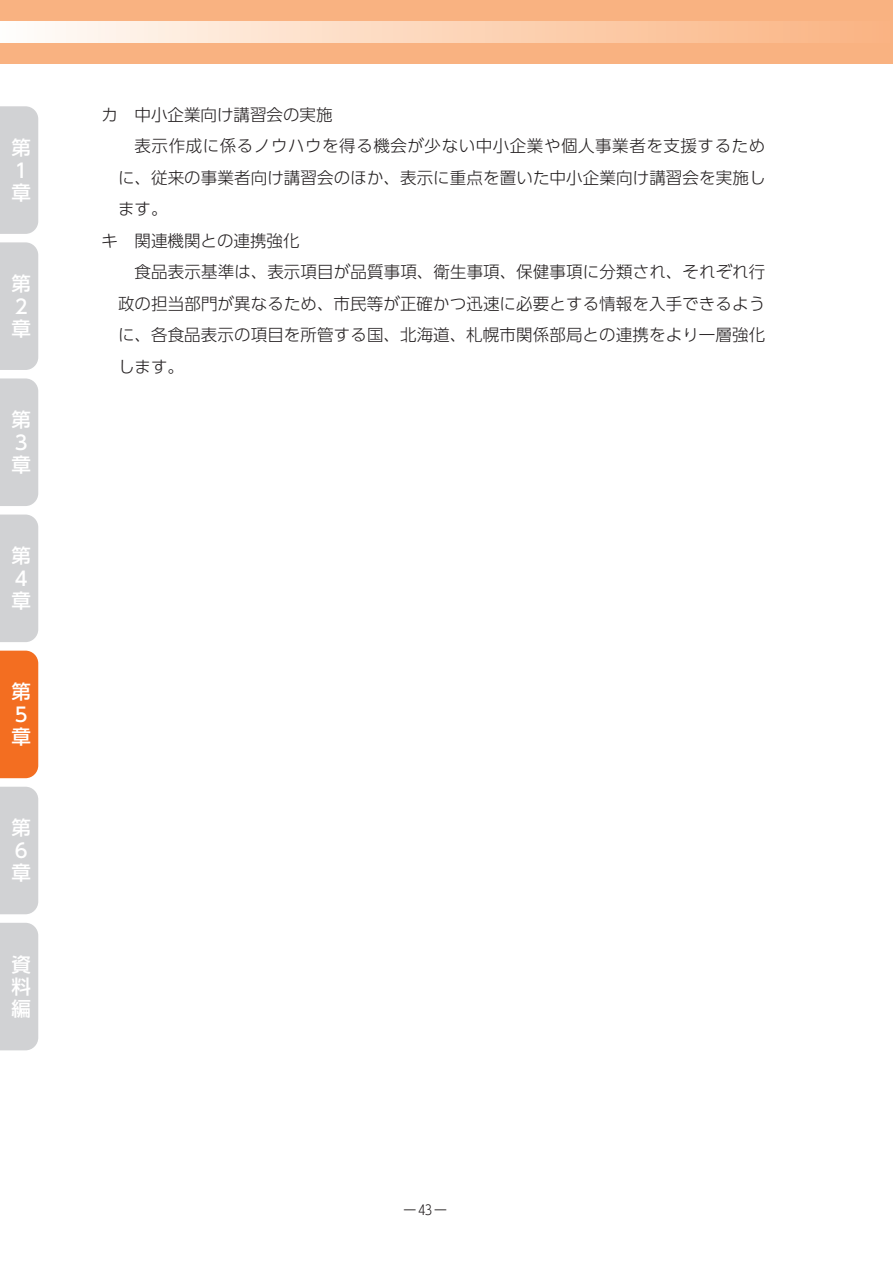
<style>
.page{position:relative;width:893px;height:1263px;background:#fff}
.page>*{position:absolute;margin:0;border:0;box-sizing:border-box;transform-origin:0 0}
.t1{font:500 19.5px/22.4px "UD Shin Go Pro";color:#fff}
.t2{font:300 16.5px "UD Shin Go Pro";letter-spacing:.005em;color:#231f20}
.t3{font:300 16.5px "UD Shin Go Pro";letter-spacing:.035em;color:#231f20}
.t4{font:300 13.5px "UD Shin Go Pro";color:#231f20}
</style>
<div class="page">
<div style="left:0;top:0;width:893px;height:64px;background:#f9b281"></div>
<div style="left:0;top:106px;width:38px;height:128px;background:#d1d2d4"></div>
<div style="left:0;top:242px;width:38px;height:128px;background:#d1d2d4"></div>
<div style="left:0;top:378px;width:38px;height:128px;background:#d1d2d4"></div>
<div style="left:0;top:514px;width:38px;height:128px;background:#d1d2d4"></div>
<div style="left:0;top:651px;width:38px;height:127px;background:#f36e21"></div>
<div style="left:0;top:787px;width:38px;height:127px;background:#d1d2d4"></div>
<div style="left:0;top:21px;width:893px;height:22px;background:linear-gradient(to right,#fffcf8,#fab27f)"></div>
<svg style="left:892px;top:21px;width:1px;height:22px"></svg>
<div style="left:0;top:923px;width:38px;height:127px;background:#d1d2d4"></div>
<p class="t1" style="left:12px;top:136px;width:20px">第<br>1章</p>
<p class="t1" style="left:12px;top:272px;width:20px">第<br>2章</p>
<p class="t1" style="left:12px;top:408px;width:20px">第<br>3章</p>
<p class="t1" style="left:12px;top:544px;width:20px">第<br>4章</p>
<p class="t1" style="left:12px;top:680px;width:20px">第<br>5章</p>
<p class="t1" style="left:12px;top:816px;width:20px">第<br>6章</p>
<p class="t1" style="left:12px;top:952px;width:20px;text-align:justify">資料編</p>
<p class="t2" style="left:102px;top:101px;width:233px">カ　中小企業向け講習会の実施</p>
<p class="t3" style="left:118px;top:133px;width:649px">　表示作成に係るノウハウを得る機会が少ない中小企業や個人事業者を支援するため</p>
<p class="t2" style="left:118px;top:164px;width:649px">に、従来の事業者向け講習会のほか、表示に重点を置いた中小企業向け講習会を実施し</p>
<p class="t2" style="left:118px;top:196px;width:51px">ます。</p>
<p class="t2" style="left:102px;top:227px;width:200px">キ　関連機関との連携強化</p>
<p class="t2" style="left:118px;top:259px;width:649px">　食品表示基準は、表示項目が品質事項、衛生事項、保健事項に分類され、それぞれ行</p>
<p class="t2" style="left:118px;top:290px;width:649px">政の担当部門が異なるため、市民等が正確かつ迅速に必要とする情報を入手できるよう</p>
<p class="t2" style="left:118px;top:322px;width:649px">に、各食品表示の項目を所管する国、北海道、札幌市関係部局との連携をより一層強化</p>
<p class="t2" style="left:118px;top:353px;width:67px">します。</p>
<p class="t4" style="left:403px;top:1199px;width:45px">ー43ー</p>
</div>
